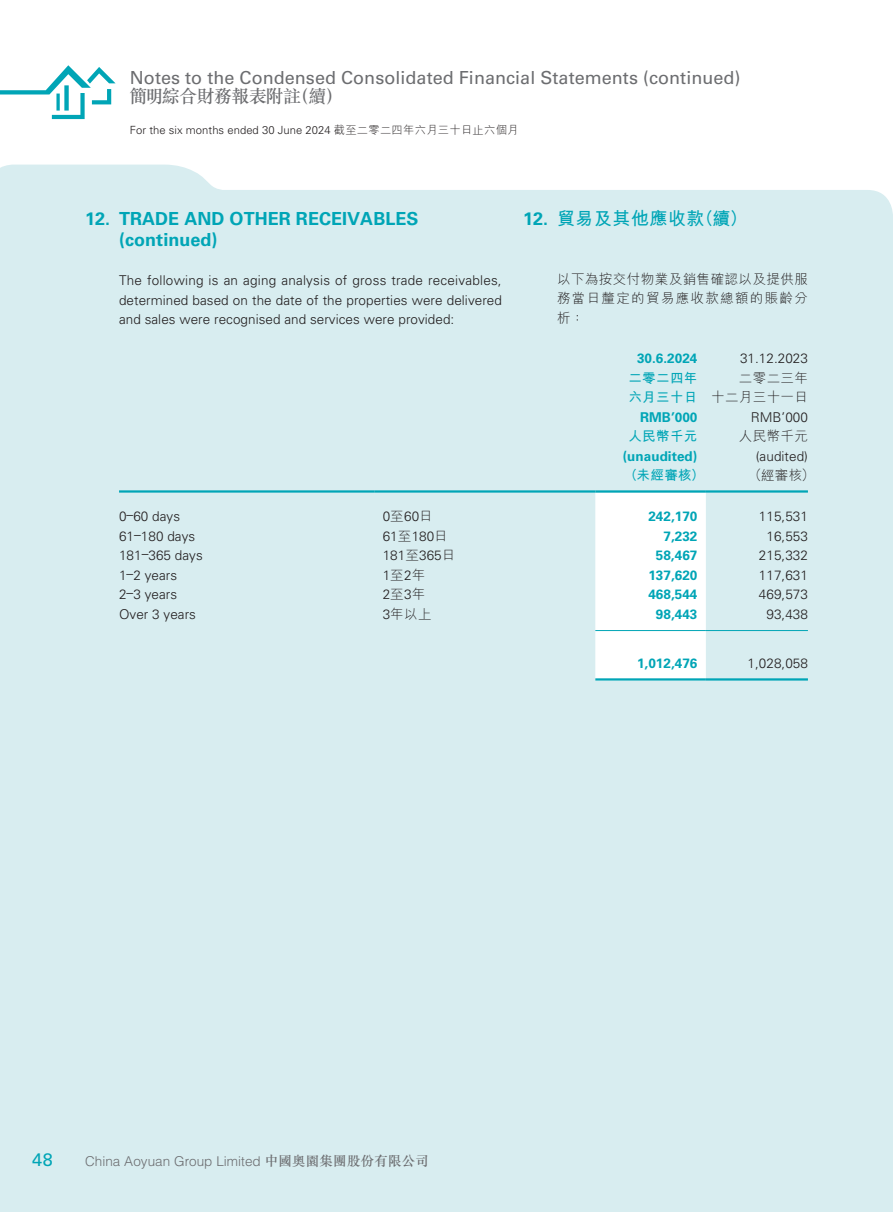
<style>
.page{position:relative;width:893px;height:1212px;background:#fff}
.page>*{position:absolute;margin:0;border:0;box-sizing:border-box;transform-origin:0 0}
.t1{font:18px "Univers LT Pro 55 Roman";letter-spacing:.005em;color:#6c6d70}
.t2{font:700 18px/21px "Univers LT Pro 65";letter-spacing:.005em;color:#00a5b6}
.t3{font:700 18px "M Hei HK";letter-spacing:.03em;color:#00a5b6}
.t4{font:500 18px "M Sung HK";letter-spacing:-.035em;color:#6c6d70}
.t5{font:18px "Univers LT Pro 55 Roman";color:#00a5b6}
.t6{font:300 13.5px/19.5px "Univers LT Pro 45";letter-spacing:.005em;color:#231f20;text-align:justify}
.t7{font:700 13.5px "Univers LT Pro 65";letter-spacing:.005em;color:#00a5b6}
.t8{font:300 13.5px/19.5px "M Hei HK";letter-spacing:.035em;color:#231f20;text-align:justify}
.t9{font:300 13.5px "Helvetica LT Pro";letter-spacing:.005em;color:#6c6d70}
.t10{font:700 13.5px/19.5px "M Hei HK";letter-spacing:.03em;color:#00a5b6}
.t11{font:300 11.25px "Univers LT Pro 45";letter-spacing:.005em;color:#231f20}
.s1{font-family:"M Hei HK"}
.s2{font-family:"Univers LT Pro 65"}
.s3{font-family:"Univers LT Pro 45"}
.s4{font-family:"M Sung HK";font-weight:500}
</style>
<div class="page">
<div style="left:0;top:165px;width:893px;height:1047px;background:#d8edf0"></div>
<svg style="left:0;top:65px;width:116px;height:54px"></svg>
<svg style="left:595px;top:493px;width:111px;height:185px"></svg>
<hr style="left:119px;top:490px;width:255px;height:3px;background:#00a5b6">
<hr style="left:374px;top:490px;width:221px;height:3px;background:#00a5b6">
<hr style="left:595px;top:490px;width:111px;height:3px;background:#00a5b6">
<hr style="left:706px;top:490px;width:102px;height:3px;background:#00a5b6">
<hr style="left:595px;top:630px;width:111px;height:1px;background:#00a5b6">
<hr style="left:706px;top:630px;width:102px;height:1px;background:#00a5b6">
<hr style="left:595px;top:678px;width:111px;height:2px;background:#00a5b6">
<hr style="left:706px;top:678px;width:102px;height:2px;background:#00a5b6">
<h1 class="t1" style="left:130px;top:65px;width:612px">Notes to the Condensed Consolidated Financial Statements (continued)</h1>
<h1 class="t4" style="left:129px;top:84px;width:215px">簡明綜合財務報表附註（續）</h1>
<p class="t11" style="left:130px;top:123px;width:390px">For the six months ended 30 June 2024 <span class="s1">截至二零二四年六月三十日止六個月</span></p>
<h1 class="t2" style="left:119px;top:207px;width:301px;text-indent:-34px">12. TRADE AND OTHER RECEIVABLES (continued)</h1>
<p class="t6" style="left:119px;top:270px;width:384px">The following is an aging analysis of gross trade receivables, determined based on the date of the properties were delivered and sales were recognised and services were provided:</p>
<h1 class="t3" style="left:523px;top:205px;width:226px"><span class="s2">12.</span> 貿易及其他應收款（續）</h1>
<p class="t8" style="left:557px;top:269px;width:252px">以下為按交付物業及銷售確認以及提供服務當日釐定的貿易應收款總額的賬齡分析：</p>
<p class="t7" style="left:637px;top:349px;width:62px">30.6.2024</p>
<p class="t6" style="left:740px;top:348px;width:69px">31.12.2023</p>
<p class="t10" style="left:628px;top:367px;width:71px">二零二四年六月三十日</p>
<p class="t8" style="left:711px;top:368px;width:98px;text-align:right">二零二三年<br>十二月三十一日</p>
<p class="t7" style="left:640px;top:407px;width:59px">RMB’000</p>
<p class="t6" style="left:751px;top:407px;width:59px">RMB’000</p>
<p class="t10" style="left:628px;top:426px;width:71px">人民幣千元</p>
<p class="t8" style="left:739px;top:426px;width:71px">人民幣千元</p>
<p class="t7" style="left:623px;top:446px;width:76px">(unaudited)</p>
<p class="t6" style="left:756px;top:446px;width:54px">(audited)</p>
<p class="t10" style="left:624px;top:465px;width:82px">（未經審核）</p>
<p class="t8" style="left:748px;top:465px;width:68px">（經審核）</p>
<p class="t6" style="left:119px;top:506px;width:63px">0–60 days</p>
<p class="t6" style="left:383px;top:506px;width:52px">0<span class="s1">至</span>60<span class="s1">日</span></p>
<p class="t7" style="left:648px;top:507px;width:51px">242,170</p>
<p class="t6" style="left:759px;top:506px;width:51px">115,531</p>
<p class="t6" style="left:119px;top:526px;width:78px">61–180 days</p>
<p class="t6" style="left:383px;top:526px;width:67px">61<span class="s1">至</span>180<span class="s1">日</span></p>
<p class="t7" style="left:663px;top:526px;width:35px">7,232</p>
<p class="t6" style="left:766px;top:526px;width:43px">16,553</p>
<p class="t6" style="left:119px;top:545px;width:85px">181–365 days</p>
<p class="t6" style="left:383px;top:545px;width:74px">181<span class="s1">至</span>365<span class="s1">日</span></p>
<p class="t7" style="left:656px;top:546px;width:43px">58,467</p>
<p class="t6" style="left:759px;top:545px;width:51px">215,332</p>
<p class="t6" style="left:119px;top:565px;width:60px">1–2 years</p>
<p class="t6" style="left:383px;top:565px;width:44px">1<span class="s1">至</span>2<span class="s1">年</span></p>
<p class="t7" style="left:648px;top:565px;width:51px">137,620</p>
<p class="t6" style="left:759px;top:565px;width:51px">117,631</p>
<p class="t6" style="left:119px;top:584px;width:60px">2–3 years</p>
<p class="t6" style="left:383px;top:584px;width:44px">2<span class="s1">至</span>3<span class="s1">年</span></p>
<p class="t7" style="left:648px;top:585px;width:51px">468,544</p>
<p class="t6" style="left:759px;top:584px;width:51px">469,573</p>
<p class="t6" style="left:119px;top:604px;width:78px">Over 3 years</p>
<p class="t8" style="left:383px;top:603px;width:50px"><span class="s3">3</span>年以上</p>
<p class="t7" style="left:656px;top:604px;width:43px">98,443</p>
<p class="t6" style="left:766px;top:604px;width:43px">93,438</p>
<p class="t7" style="left:637px;top:654px;width:62px">1,012,476</p>
<p class="t6" style="left:748px;top:653px;width:62px">1,028,058</p>
<h1 class="t5" style="left:32px;top:1147px;width:22px">48</h1>
<p class="t9" style="left:85px;top:1152px;width:346px">China Aoyuan Group Limited <span class="s4">中國奧園集團股份有限公司</span></p>
</div>
